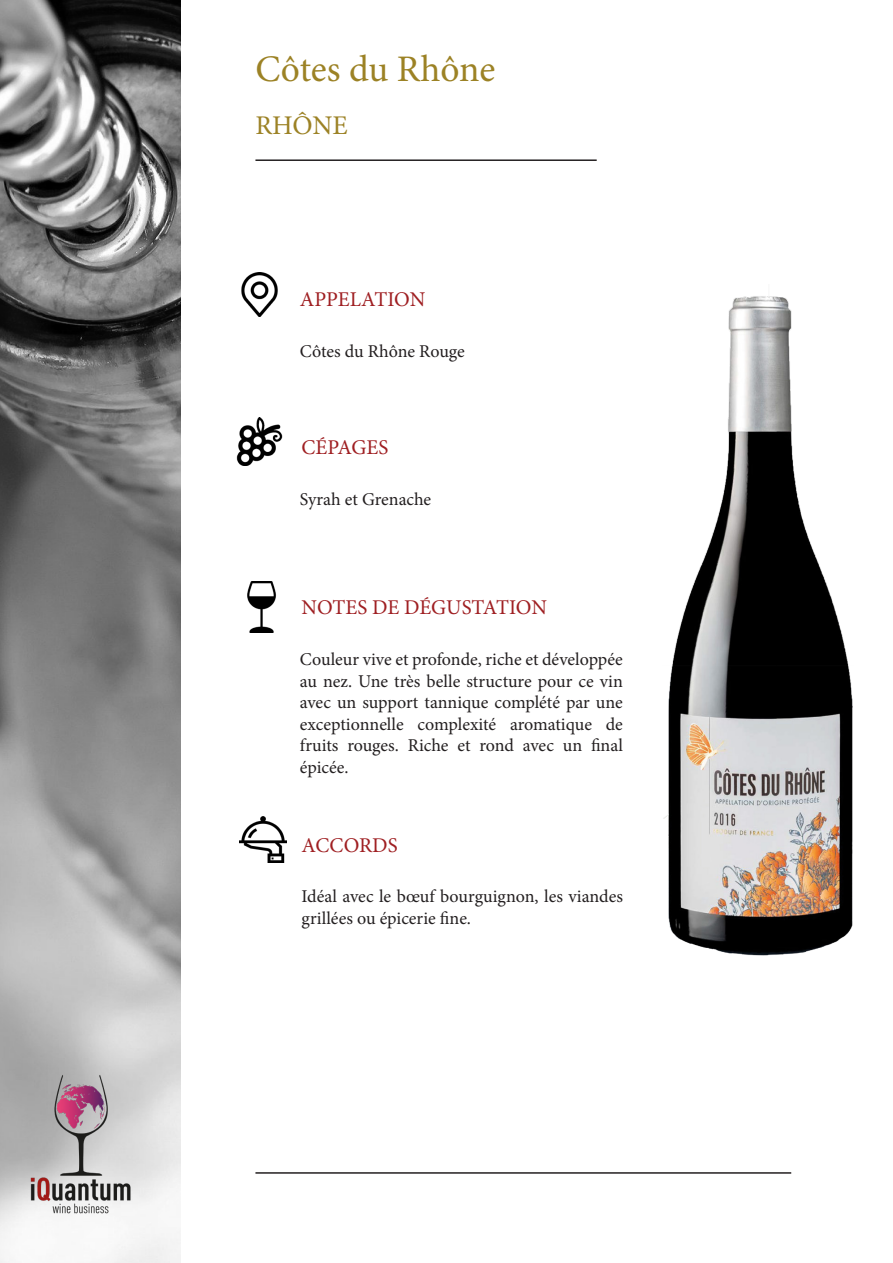
<style>
.page{position:relative;width:893px;height:1263px;background:#fff}
.page>*{position:absolute;margin:0;border:0;box-sizing:border-box;transform-origin:0 0}
.t1{font:37.5px "Minion Pro";letter-spacing:-.005em;color:#9c8225}
.t2{font:27px "Minion Pro";letter-spacing:-.005em;color:#9c8225}
.t3{font:21px "Minion Pro";letter-spacing:-.005em;color:#9f1f22}
.t4{font:18px/21.6px "Minion Pro";color:#231f20;text-align:justify}
</style>
<div class="page">
<hr style="left:255px;top:1172px;width:536px;height:2px;background:#231f20">
<hr style="left:255px;top:159px;width:342px;height:2px;background:#231f20">
<img style="left:0;top:0;width:180px;height:1263px">
<img style="left:0;top:1046px;width:159px;height:202px">
<img style="left:663px;top:296px;width:190px;height:660px">
<img style="left:241px;top:273px;width:37px;height:44px">
<img style="left:236px;top:418px;width:47px;height:48px">
<img style="left:247px;top:581px;width:29px;height:52px">
<img style="left:240px;top:816px;width:47px;height:47px">
<p class="t1" style="left:255px;top:44px;width:241px">Côtes du Rhône</p>
<p class="t2" style="left:255px;top:107px;width:94px">RHÔNE</p>
<p class="t3" style="left:300px;top:285px;width:127px">APPELATION</p>
<p class="t4" style="left:300px;top:340px;width:166px">Côtes du Rhône Rouge</p>
<p class="t3" style="left:302px;top:433px;width:88px">CÉPAGES</p>
<p class="t4" style="left:300px;top:489px;width:133px">Syrah et Grenache</p>
<p class="t3" style="left:302px;top:593px;width:247px">NOTES DE DÉGUSTATION</p>
<p class="t4" style="left:300px;top:648px;width:325px">Couleur vive et profonde, riche et développée au nez. Une très belle structure pour ce vin avec un support tannique complété par une exceptionnelle complexité aromatique de fruits rouges. Riche et rond avec un final épicée.</p>
<p class="t3" style="left:302px;top:831px;width:98px">ACCORDS</p>
<p class="t4" style="left:302px;top:886px;width:323px">Idéal avec le bœuf bourguignon, les viandes grillées ou épicerie fine.</p>
</div>
